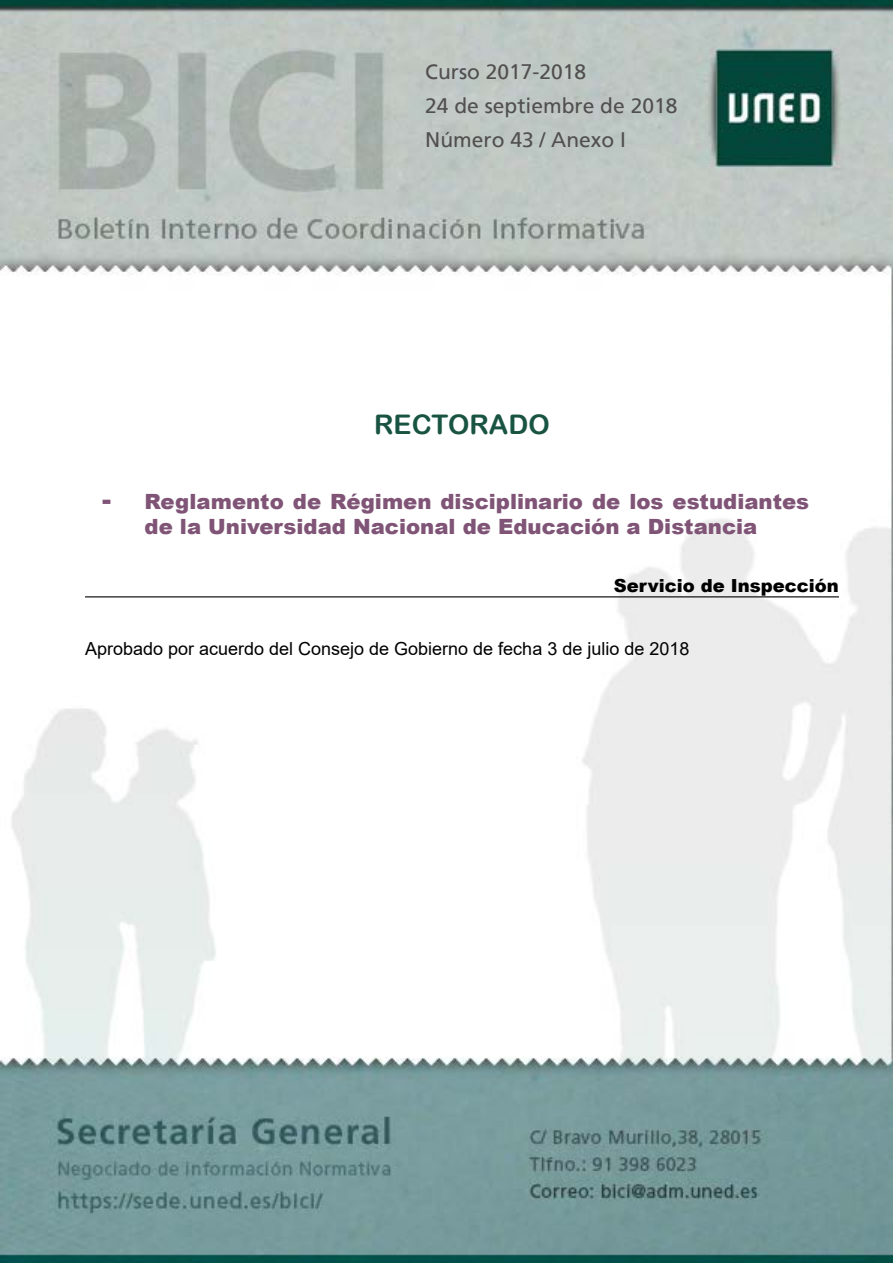
<style>
.page{position:relative;width:893px;height:1263px;background:#fff}
.page>*{position:absolute;margin:0;border:0;box-sizing:border-box;transform-origin:0 0}
.CABECERA{font:27px "Arial Rounded MT Bold";color:#195443}
.TITULO{font:900 21px/25.2px "Arial";color:#805476;text-align:center}
.t1{font:21px/33.8px "Frutiger";color:#514f50}
.t2{font:18px "Arial";color:#000}
.ORIGEN{font:900 18px "Arial";color:#000}
.s1{font-size:27px}
</style>
<div class="page">
<img style="left:0;top:0;width:892px;height:1263px">
<hr style="left:85px;top:596px;width:754px;height:1px;background:#000">
<p class="t1" style="left:425px;top:55px;width:254px">Curso 2017-2018<br>24 de septiembre de 2018<br>Número 43 / Anexo I</p>
<p class="CABECERA" style="left:374px;top:409px;width:177px">RECTORADO</p>
<p class="TITULO" style="left:102px;top:488px;width:709px"><span class="s1">-</span> Reglamento de Régimen disciplinario de los estudiantes de la Universidad Nacional de Educación a Distancia</p>
<p class="ORIGEN" style="left:614px;top:573px;width:227px">Servicio de Inspección</p>
<p class="t2" style="left:85px;top:636px;width:606px">Aprobado por acuerdo del Consejo de Gobierno de fecha 3 de julio de 2018</p>
</div>
